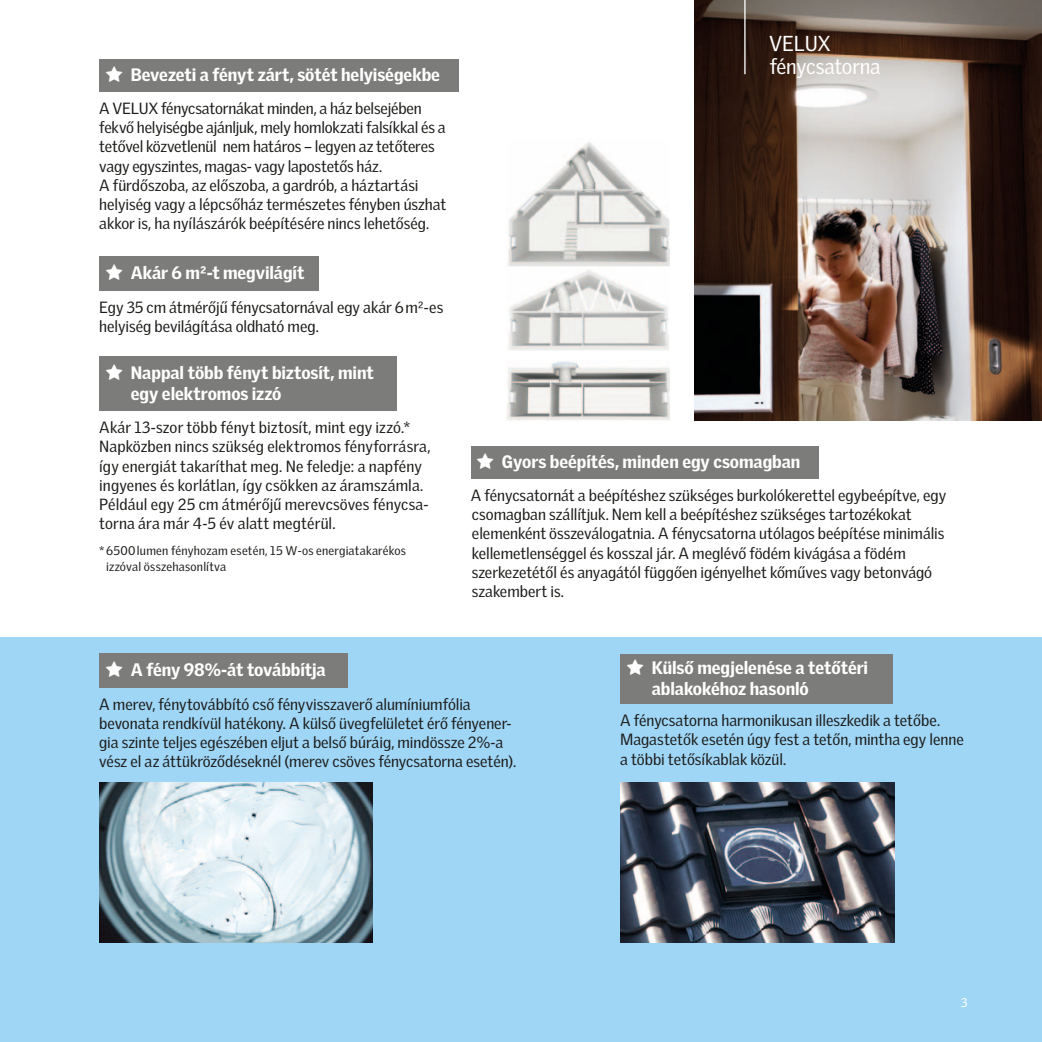
<style>
.page{position:relative;width:1042px;height:1042px;background:#fff}
.page>*{position:absolute;margin:0;border:0;box-sizing:border-box;transform-origin:0 0}
.t1{font:21px/22.8px "Velux Gothic";letter-spacing:-.005em;color:#fff}
.t2{font:900 17.5px/21px "Velux Gothic";letter-spacing:-.005em;color:#fff}
.t3{font:15.75px/19.2px "Velux Gothic";color:#1d1d1b}
.t4{font:12.25px/15.8px "Velux Gothic";letter-spacing:.02em;color:#1d1d1b}
.t5{font:12.25px "Velux Gothic";color:#fff}
</style>
<div class="page">
<div style="left:0;top:638px;width:1042px;height:404px;background:#9fd6f6"></div>
<div style="left:99px;top:653px;width:248px;height:34px;background:#7c7c7a"></div>
<div style="left:620px;top:654px;width:273px;height:50px;background:#7c7c7a"></div>
<div style="left:99px;top:60px;width:359px;height:32px;background:#7c7c7a"></div>
<div style="left:99px;top:256px;width:219px;height:34px;background:#7c7c7a"></div>
<div style="left:99px;top:356px;width:298px;height:55px;background:#7c7c7a"></div>
<div style="left:471px;top:446px;width:348px;height:33px;background:#7c7c7a"></div>
<img style="left:694px;top:0;width:348px;height:420px">
<img style="left:507px;top:361px;width:163px;height:59px">
<img style="left:507px;top:142px;width:163px;height:208px">
<hr style="left:744px;top:0;width:1px;height:74px;background:#fff">
<img style="left:620px;top:783px;width:274px;height:160px">
<img style="left:99px;top:783px;width:273px;height:160px">
<p class="t2" style="left:131px;top:67px;width:311px">Bevezeti a fényt zárt, sötét helyiségekbe</p>
<p class="t3" style="left:99px;top:100px;width:348px">A VELUX fénycsatornákat minden, a ház belsejében fekvő helyiségbe ajánljuk, mely homlokzati falsíkkal és a tetővel közvetlenül nem határos – legyen az tetőteres vagy egyszintes, magas- vagy lapostetős ház.<br>A fürdőszoba, az előszoba, a gardrób, a háztartási helyiség vagy a lépcsőház természetes fényben úszhat akkor is, ha nyílászárók beépítésére nincs lehetőség.</p>
<p class="t2" style="left:131px;top:264px;width:175px">Akár 6 m²-t megvilágít</p>
<p class="t3" style="left:99px;top:298px;width:345px">Egy 35 cm átmérőjű fénycsatornával egy akár 6 m²-es helyiség bevilágítása oldható meg.</p>
<p class="t2" style="left:131px;top:364px;width:244px">Nappal több fényt biztosít, mint egy elektromos izzó</p>
<p class="t3" style="left:99px;top:419px;width:333px">Akár 13-szor több fényt biztosít, mint egy izzó.* Napközben nincs szükség elektromos fényforrásra, így energiát takaríthat meg. Ne feledje: a napfény ingyenes és korlátlan, így csökken az áramszámla.<br>Például egy 25 cm átmérőjű merevcsöves fénycsa&shy;torna ára már 4-5 év alatt megtérül.</p>
<p class="t4" style="left:106px;top:543px;width:301px;text-indent:-7px">* 6500 lumen fényhozam esetén, 15 W-os energiatakarékos izzóval összehasonlítva</p>
<h1 class="t1" style="left:769px;top:34px;width:113px">VELUX fénycsatorna</h1>
<p class="t2" style="left:502px;top:453px;width:300px">Gyors beépítés, minden egy csomagban</p>
<p class="t3" style="left:471px;top:487px;width:477px">A fénycsatornát a beépítéshez szükséges burkolókerettel egybeépítve, egy csomagban szállítjuk. Nem kell a beépítéshez szükséges tartozékokat elemenként összeválogatnia. A fénycsatorna utólagos beépítése minimális kellemetlenséggel és kosszal jár. A meglévő födém kivágása a födém szerkezetétől és anyagától függően igényelhet kőműves vagy betonvágó szakembert is.</p>
<p class="t2" style="left:131px;top:661px;width:196px">A fény 98%-át továbbítja</p>
<p class="t3" style="left:99px;top:695px;width:418px">A merev, fénytovábbító cső fényvisszaverő alu mí nium fólia bevonata rendkívül hatékony. A külső üvegfelületet érő fényener&shy;gia szinte teljes egészében eljut a belső búráig, mindössze 2%-a vész el az áttükröződéseknél (merev csöves fénycsatorna esetén).</p>
<p class="t2" style="left:652px;top:660px;width:218px">Külső megjelenése a tetőtéri ablakokéhoz hasonló</p>
<p class="t3" style="left:620px;top:712px;width:345px">A fénycsatorna harmonikusan illeszkedik a tetőbe.<br>Magastetők esetén úgy fest a tetőn, mintha egy lenne a többi tetősíkablak közül.</p>
<p class="t5" style="left:961px;top:998px;width:8px">3</p>
</div>
